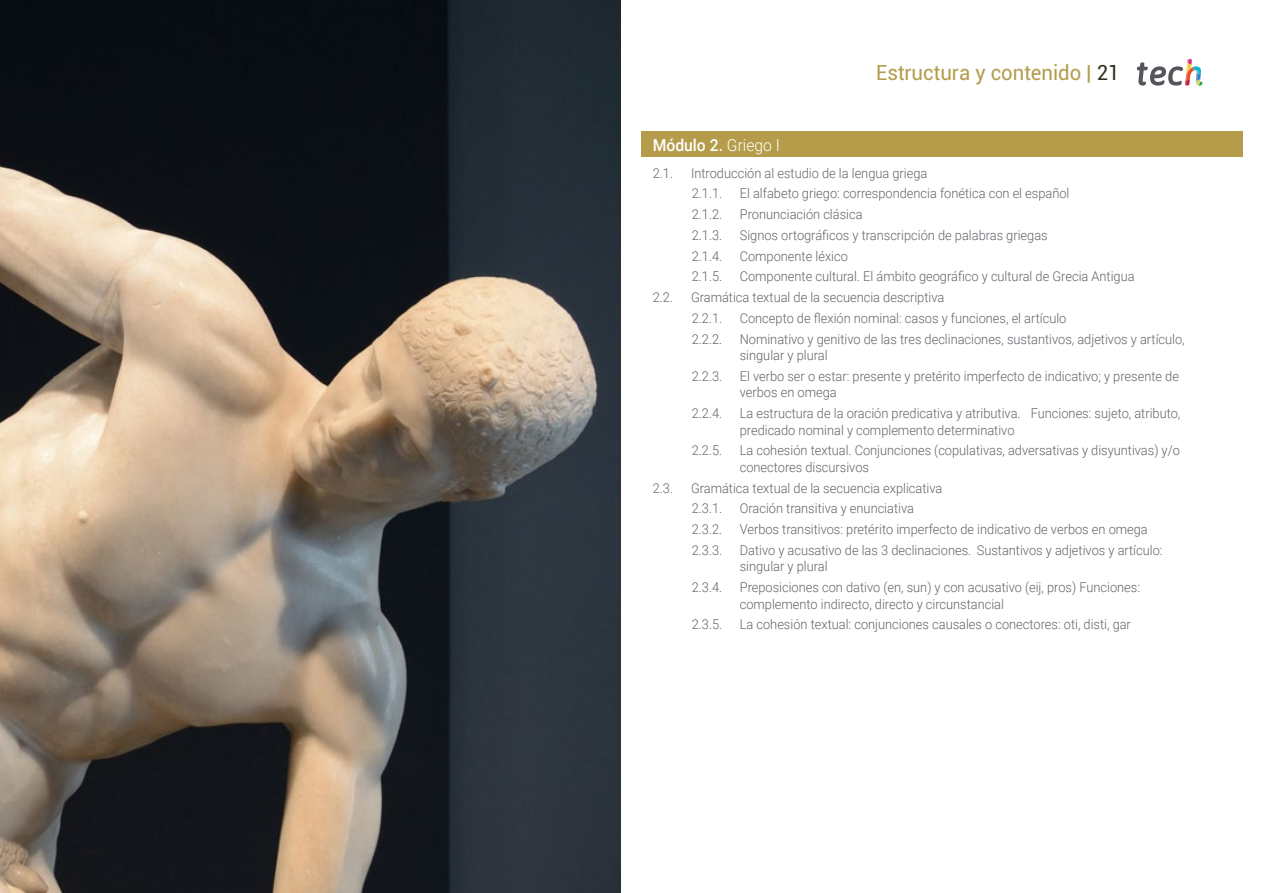
<style>
.page{position:relative;width:1263px;height:893px;background:#fff}
.page>*{position:absolute;margin:0;border:0;box-sizing:border-box;transform-origin:0 0}
.t1{font:21px "Roboto";color:#b49c4b}
.t2{font:500 16.5px "Roboto";color:#fff;scale:.95 1}
.t3{font:300 13.5px/16.5px "Roboto";color:#61646a;scale:.95 1}
.s1{color:#312e20}
.s2{font-weight:300}
</style>
<div class="page">
<img style="left:0;top:0;width:621px;height:893px">
<svg style="left:1137px;top:59px;width:65px;height:27px"></svg>
<div style="left:642px;top:132px;width:601px;height:25px;background:#b49c4b"></div>
<h1 class="t1" style="left:876px;top:57px;width:245px">Estructura y contenido | <span class="s1">21</span></h1>
<p class="t2" style="left:653px;top:133px;width:135px">Módulo 2. <span class="s2">Griego I</span></p>
<p class="t3" style="left:653px;top:164px;width:23px">2.1.</p>
<p class="t3" style="left:691px;top:162px;width:250px;line-height:20.7px">Introducción al estudio de la lengua griega<br>2.1.1.</p>
<p class="t3" style="left:740px;top:185px;width:349px">El alfabeto griego: correspondencia fonética con el español</p>
<p class="t3" style="left:692px;top:206px;width:34px">2.1.2.</p>
<p class="t3" style="left:740px;top:206px;width:131px">Pronunciación clásica</p>
<p class="t3" style="left:692px;top:226px;width:34px">2.1.3.</p>
<p class="t3" style="left:740px;top:226px;width:326px">Signos ortográficos y transcripción de palabras griegas</p>
<p class="t3" style="left:692px;top:247px;width:34px">2.1.4.</p>
<p class="t3" style="left:740px;top:247px;width:115px">Componente léxico</p>
<p class="t3" style="left:692px;top:268px;width:34px">2.1.5.</p>
<p class="t3" style="left:740px;top:268px;width:417px">Componente cultural. El ámbito geográfico y cultural de Grecia Antigua</p>
<p class="t3" style="left:653px;top:289px;width:23px">2.2.</p>
<p class="t3" style="left:691px;top:286px;width:268px;line-height:20.7px">Gramática textual de la secuencia descriptiva<br>2.2.1.</p>
<p class="t3" style="left:740px;top:309px;width:345px">Concepto de flexión nominal: casos y funciones, el artículo</p>
<p class="t3" style="left:692px;top:330px;width:34px">2.2.2.</p>
<p class="t3" style="left:740px;top:330px;width:470px">Nominativo y genitivo de las tres declinaciones, sustantivos, adjetivos y artículo, singular y plural</p>
<p class="t3" style="left:692px;top:367px;width:34px">2.2.3.</p>
<p class="t3" style="left:740px;top:367px;width:464px">El verbo ser o estar: presente y pretérito imperfecto de indicativo; y presente de verbos en omega</p>
<p class="t3" style="left:692px;top:405px;width:34px">2.2.4.</p>
<p class="t3" style="left:740px;top:405px;width:465px">La estructura de la oración predicativa y atributiva. Funciones: sujeto, atributo, predicado nominal y complemento determinativo</p>
<p class="t3" style="left:692px;top:442px;width:34px">2.2.5.</p>
<p class="t3" style="left:740px;top:442px;width:465px">La cohesión textual. Conjunciones (copulativas, adversativas y disyuntivas) y/o conectores discursivos</p>
<p class="t3" style="left:653px;top:479px;width:23px">2.3.</p>
<p class="t3" style="left:691px;top:477px;width:266px;line-height:20.7px">Gramática textual de la secuencia explicativa<br>2.3.1.</p>
<p class="t3" style="left:740px;top:500px;width:185px">Oración transitiva y enunciativa</p>
<p class="t3" style="left:692px;top:521px;width:34px">2.3.2.</p>
<p class="t3" style="left:740px;top:521px;width:431px">Verbos transitivos: pretérito imperfecto de indicativo de verbos en omega</p>
<p class="t3" style="left:692px;top:541px;width:34px">2.3.3.</p>
<p class="t3" style="left:740px;top:541px;width:446px">Dativo y acusativo de las 3 declinaciones. Sustantivos y adjetivos y artículo: singular y plural</p>
<p class="t3" style="left:692px;top:579px;width:34px">2.3.4.</p>
<p class="t3" style="left:740px;top:579px;width:423px">Preposiciones con dativo (en, sun) y con acusativo (eij, pros) Funciones: complemento indirecto, directo y circunstancial</p>
<p class="t3" style="left:692px;top:616px;width:34px">2.3.5.</p>
<p class="t3" style="left:740px;top:616px;width:413px">La cohesión textual: conjunciones causales o conectores: oti, disti, gar</p>
</div>
